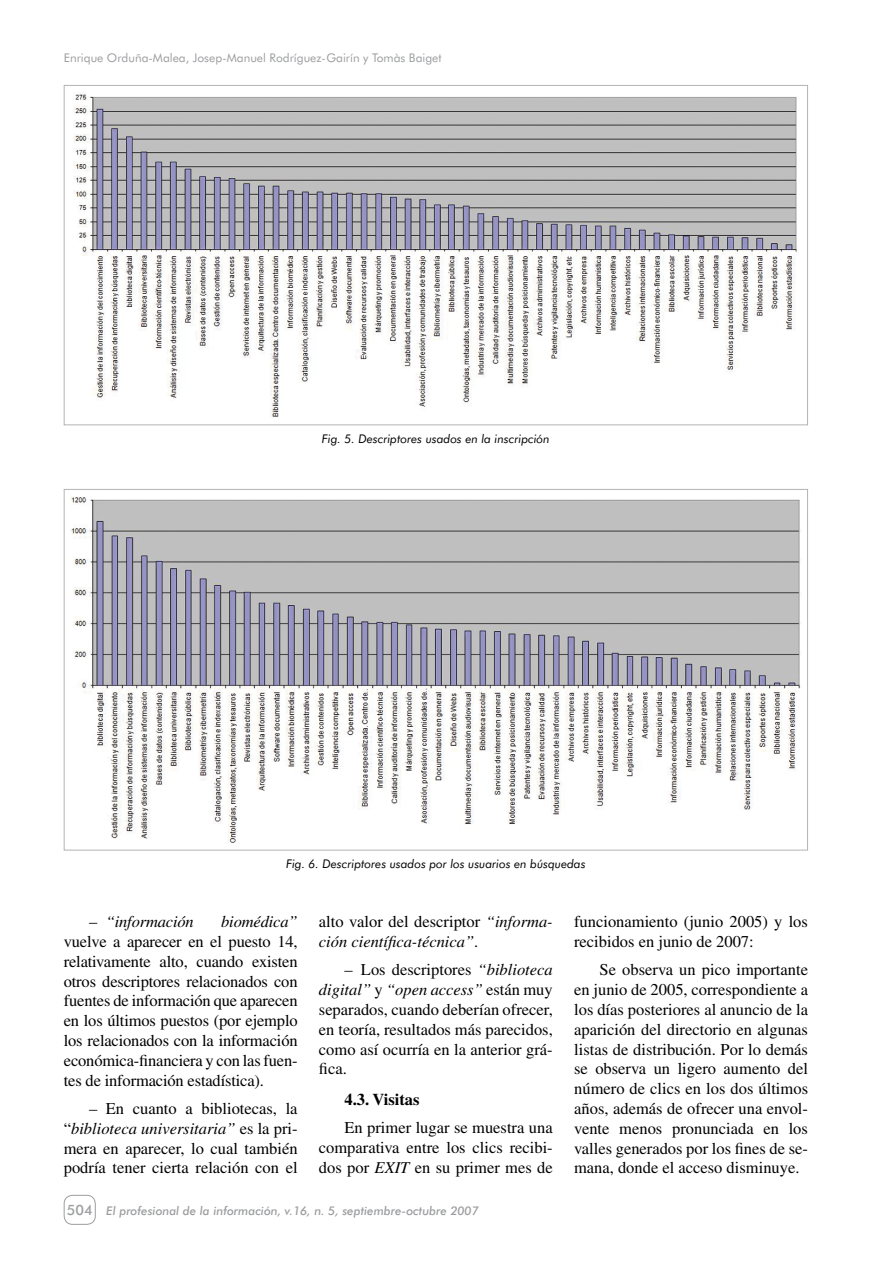
<style>
.page{position:relative;width:893px;height:1263px;background:#fff}
.page>*{position:absolute;margin:0;border:0;box-sizing:border-box;transform-origin:0 0}
.t1{font:16.5px/19.8px "Times";color:#000;text-align:justify}
.t2{font:italic 16.5px/19.8px "Times";letter-spacing:-.01em;color:#000}
.t3{font:700 16.5px "Times";color:#000}
.t4{font:500 14.25px "Futura BT";color:#9c9d9f}
.t5{font:italic 12px "Futura BT";color:#000}
.t6{font:12px "Futura BT";color:#9c9d9f}
.t7{font:italic 500 12px "Futura BT";color:#9c9d9f}
.s1{font-style:normal}
.s2{font-style:italic}
</style>
<div class="page">
<div style="left:64px;top:1195px;width:32px;height:30px;border:1px solid #9c9d9f;border-radius:9px"></div>
<img style="left:73px;top:94px;width:724px;height:323px">
<img style="left:70px;top:497px;width:731px;height:345px">
<p class="t6" style="left:64px;top:51px;width:379px">Enrique Orduña-Malea, Josep-Manuel Rodríguez-Gairín y Tomàs Baiget</p>
<p class="t5" style="left:322px;top:431px;width:229px">Fig. 5. Descriptores usados en la inscripción</p>
<p class="t5" style="left:286px;top:857px;width:301px">Fig. 6. Descriptores usados por los usuarios en búsquedas</p>
<p class="t2" style="left:89px;top:912px;width:106px"><span class="s1">–</span> “información</p>
<p class="t2" style="left:221px;top:912px;width:78px">biomédica”</p>
<p class="t1" style="left:64px;top:931px;width:235px">vuelve a aparecer en el puesto 14, relativamente alto, cuando existen otros descriptores relacionados con fuentes de información que aparecen en los últimos puestos (por ejemplo los relacionados con la información económica-financiera y con las fuen&shy;tes de información estadística).</p>
<p class="t1" style="left:64px;top:1098px;width:235px;text-indent:26px">– En cuanto a bibliotecas, la “<span class="s2">biblioteca universitaria”</span> es la pri&shy;mera en aparecer, lo cual también podría tener cierta relación con el</p>
<p class="t2" style="left:319px;top:912px;width:235px"><span class="s1">alto valor del descriptor</span> “informa&shy;ción científica-técnica”<span class="s1">.</span></p>
<p class="t1" style="left:319px;top:960px;width:235px;text-indent:26px">– Los descriptores <span class="s2">“biblioteca digital”</span> y <span class="s2">“open access”</span> están muy separados, cuando deberían ofrecer, en teoría, resultados más parecidos, como así ocurría en la anterior grá&shy;fica.</p>
<p class="t3" style="left:344px;top:1089px;width:77px">4.3. Visitas</p>
<p class="t1" style="left:319px;top:1117px;width:235px;text-indent:26px">En primer lugar se muestra una comparativa entre los clics recibi&shy;dos por <span class="s2">EXIT</span> en su primer mes de</p>
<p class="t4" style="left:67px;top:1201px;width:27px">504</p>
<p class="t7" style="left:106px;top:1203px;width:374px">El profesional de la información, v.16, n. 5, septiembre-octubre 2007</p>
<p class="t1" style="left:574px;top:912px;width:235px">funcionamiento (junio 2005) y los recibidos en junio de 2007:</p>
<p class="t1" style="left:574px;top:960px;width:236px;text-indent:26px">Se observa un pico importante en junio de 2005, correspondiente a los días posteriores al anuncio de la aparición del directorio en algunas listas de distribución. Por lo demás se observa un ligero aumento del número de clics en los dos últimos años, además de ofrecer una envol&shy;vente menos pronunciada en los valles generados por los fines de se&shy;mana, donde el acceso disminuye.</p>
</div>
